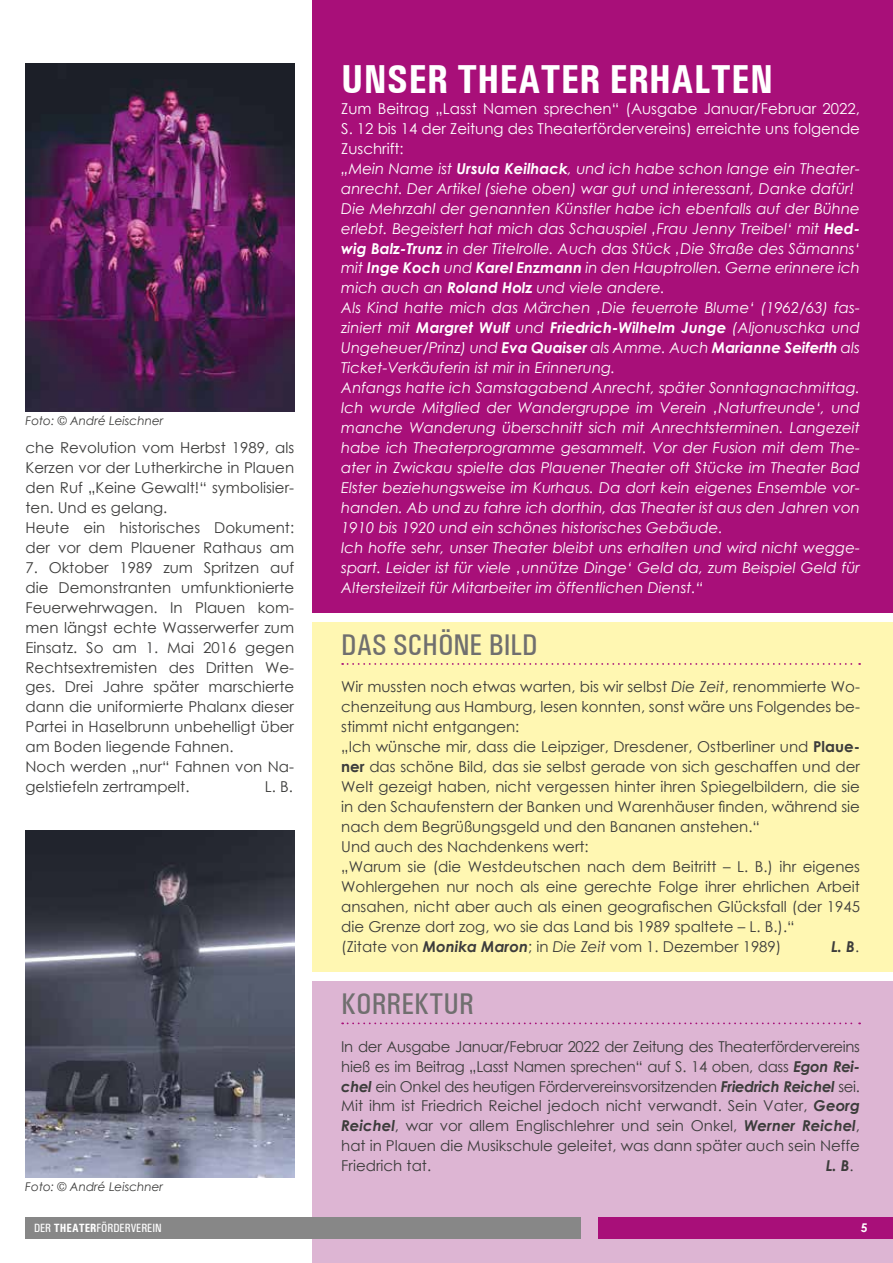
<style>
.page{position:relative;width:893px;height:1263px;background:#fff}
.page>*{position:absolute;margin:0;border:0;box-sizing:border-box;transform-origin:0 0}
.t1{font:700 condensed 40.5px "Univers";color:#fff}
.t2{font:500 condensed 30px "Univers";color:#706f6f}
.t3{font:15px/20px "Century Gothic";color:#3c3c3b}
.t4{font:italic 15px/20px "Century Gothic";color:#fff}
.t5{font:italic 700 15px "Century Gothic";color:#3c3c3b}
.t6{font:italic 12px "Century Gothic";color:#3c3c3b}
.t7{font:500 condensed 12px "Univers";color:#fff}
.t8{font:700 12px "Century Gothic";color:#fff}
.s1{font-weight:700}
.s2{font-style:normal}
.s3{font-style:italic}
.s4{font-weight:700;font-style:italic}
.s5{font-weight:400;font-style:normal}
</style>
<div class="page">
<div style="left:312px;top:981px;width:581px;height:282px;background:#ddb5d3"></div>
<div style="left:312px;top:622px;width:581px;height:350px;background:#fff7b2"></div>
<div style="left:312px;top:0;width:581px;height:613px;background:#a80f79"></div>
<div style="left:26px;top:1217px;width:555px;height:21px;background:#878787"></div>
<div style="left:599px;top:1217px;width:294px;height:21px;background:#a80f79"></div>
<img style="left:25px;top:64px;width:269px;height:347px">
<img style="left:25px;top:830px;width:269px;height:348px">
<svg style="left:342px;top:1022px;width:518px;height:2px"></svg>
<svg style="left:342px;top:663px;width:518px;height:2px"></svg>
<p class="t6" style="left:26px;top:412px;width:139px">Foto: © André Leischner</p>
<p class="t3" style="left:26px;top:437px;width:270px">che Revolution vom Herbst 1989, als<br>Kerzen vor der Lutherkirche in Plauen den Ruf „Keine Gewalt!“ symbolisier&shy;ten. Und es gelang.<br>Heute ein historisches Dokument: der vor dem Plauener Rathaus am</p>
<p class="t3" style="left:26px;top:557px;width:270px">7. Oktober 1989 zum Spritzen auf die Demonstranten umfunktionierte Feuerwehrwagen. In Plauen kom&shy;men längst echte Wasserwerfer zum Einsatz. So am 1. Mai 2016 gegen Rechtsextremisten des Dritten We&shy;ges. Drei Jahre später marschierte dann die uniformierte Phalanx dieser Partei in Haselbrunn unbehelligt über am Boden liegende Fahnen.<br>Noch werden „nur“ Fahnen von Na&shy;gelstiefeln zertrampelt.</p>
<p class="t3" style="left:265px;top:777px;width:30px">L. B.</p>
<p class="t6" style="left:25px;top:1178px;width:139px">Foto: © André Leischner</p>
<p class="t7" style="left:34px;top:1221px;width:129px">DER <span class="s1">THEATER</span>FÖRDERVEREIN</p>
<h1 class="t1" style="left:341px;top:55px;width:433px">UNSER THEATER ERHALTEN</h1>
<p class="t4" style="left:341px;top:98px;width:520px"><span class="s2">Zum Beitrag „Lasst Namen sprechen“ (Ausgabe Januar/Februar 2022, S. 12 bis 14 der Zeitung des Theaterfördervereins) erreichte uns folgende Zuschrift:<br></span>„Mein Name ist <span class="s1">Ursula Keilhack</span>, und ich habe schon lange ein Theater&shy;anrecht. Der Artikel (siehe oben) war gut und interessant, Danke dafür!<br>Die Mehrzahl der genannten Künstler habe ich ebenfalls auf der Bühne erlebt. Begeistert hat mich das Schauspiel ‚Frau Jenny Treibel‘ mit <span class="s1">Hed&shy;wig Balz-Trunz</span> in der Titelrolle. Auch das Stück ‚Die Straße des Sämanns‘ mit <span class="s1">Inge Koch</span> und <span class="s1">Karel Enzmann</span> in den Hauptrollen. Gerne erinnere ich mich auch an <span class="s1">Roland Holz</span> und viele andere.<br>Als Kind hatte mich das Märchen ‚Die feuerrote Blume‘ (1962/63) fas&shy;ziniert mit <span class="s1">Margret Wulf</span> und <span class="s1">Friedrich-Wilhelm Junge</span> (Aljonuschka und Ungeheuer/Prinz) und <span class="s1">Eva Quaiser</span> als Amme. Auch <span class="s1">Marianne Seiferth</span> als Ticket-Verkäuferin ist mir in Erinnerung.<br>Anfangs hatte ich Samstagabend Anrecht, später Sonntagnachmittag.<br>Ich wurde Mitglied der Wandergruppe im Verein ‚Naturfreunde‘, und manche Wanderung überschnitt sich mit Anrechtsterminen. Langezeit habe ich Theaterprogramme gesammelt. Vor der Fusion mit dem The&shy;ater in Zwickau spielte das Plauener Theater oft Stücke im Theater Bad Elster beziehungsweise im Kurhaus. Da dort kein eigenes Ensemble vor&shy;handen. Ab und zu fahre ich dorthin, das Theater ist aus den Jahren von 1910 bis 1920 und ein schönes historisches Gebäude.<br>Ich hoffe sehr, unser Theater bleibt uns erhalten und wird nicht wegge&shy;spart. Leider ist für viele ‚unnütze Dinge‘ Geld da, zum Beispiel Geld für Altersteilzeit für Mitarbeiter im öffentlichen Dienst.“</p>
<h2 class="t2" style="left:341px;top:627px;width:196px">DAS SCHÖNE BILD</h2>
<p class="t3" style="left:341px;top:677px;width:520px">Wir mussten noch etwas warten, bis wir selbst <span class="s3">Die Zeit</span>, renommierte Wo&shy;chenzeitung aus Hamburg, lesen konnten, sonst wäre uns Folgendes be&shy;stimmt nicht entgangen:<br>„Ich wünsche mir, dass die Leipziger, Dresdener, Ostberliner und <span class="s1">Plaue&shy;ner</span> das schöne Bild, das sie selbst gerade von sich geschaffen und der Welt gezeigt haben, nicht vergessen hinter ihren Spiegelbildern, die sie in den Schaufenstern der Banken und Warenhäuser finden, während sie nach dem Begrüßungsgeld und den Bananen anstehen.“<br>Und auch des Nachdenkens wert:<br>„Warum sie (die Westdeutschen nach dem Beitritt – L. B.) ihr eigenes Wohlergehen nur noch als eine gerechte Folge ihrer ehrlichen Arbeit ansahen, nicht aber auch als einen geografischen Glücksfall (der 1945 die Grenze dort zog, wo sie das Land bis 1989 spaltete – L. B.).“<br>(Zitate von <span class="s4">Monika Maron</span>; in <span class="s3">Die Zeit</span> vom 1. Dezember 1989)</p>
<p class="t5" style="left:831px;top:935px;width:29px">L. B<span class="s5">.</span></p>
<h2 class="t2" style="left:341px;top:986px;width:134px">KORREKTUR</h2>
<p class="t3" style="left:341px;top:1036px;width:520px;text-align:justify">In der Ausgabe Januar/Februar 2022 der Zeitung des Theaterfördervereins hieß es im Beitrag „Lasst Namen sprechen“ auf S. 14 oben, dass <span class="s4">Egon Rei&shy;chel</span> ein Onkel des heutigen Fördervereinsvorsitzenden <span class="s4">Friedrich Reichel</span> sei.<br>Mit ihm ist Friedrich Reichel jedoch nicht verwandt. Sein Vater, <span class="s4">Georg Reichel</span>, war vor allem Englischlehrer und sein Onkel, <span class="s4">Werner Reichel</span>, hat in Plauen die Musikschule geleitet, was dann später auch sein Neffe Friedrich tat.</p>
<p class="t5" style="left:826px;top:1154px;width:29px">L. B<span class="s5">.</span></p>
<p class="t8" style="left:861px;top:1219px;width:8px">5</p>
</div>
